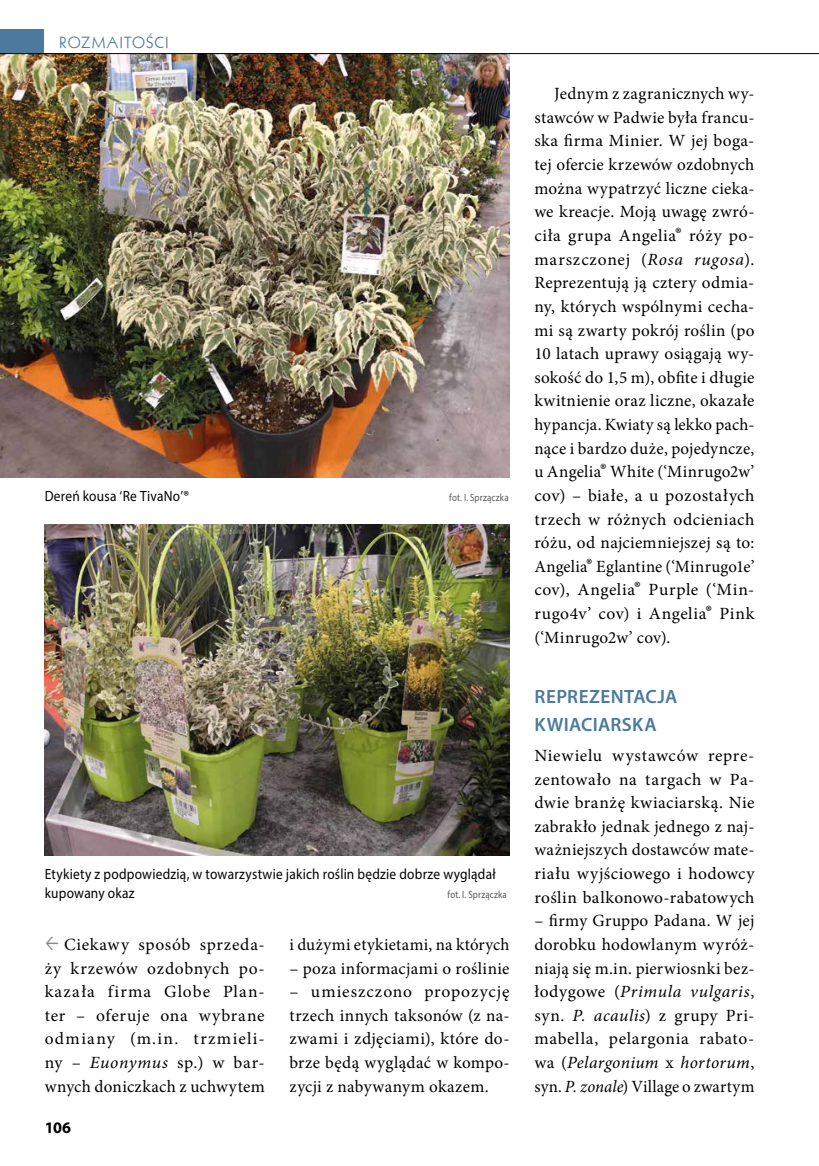
<style>
.page{position:relative;width:819px;height:1166px;background:#fff}
.page>*{position:absolute;margin:0;border:0;box-sizing:border-box;transform-origin:0 0}
.t1{font:600 19.25px/28px "Myriad Pro";letter-spacing:.02em;color:#4b7a9c}
.t2{font:17.15px/23.6px "Minion Pro";letter-spacing:.025em;color:#000;text-align:justify}
.t3{font:700 16.1px "Myriad Pro";color:#000}
.t4{font:15.75px "Geometric 231 EU";letter-spacing:.065em;color:#4b7a9c}
.t5{font:14.88px/19.2px "Myriad Pro";letter-spacing:.02em;color:#000;scale:.9 1}
.t6{font:10.5px "Myriad Pro";letter-spacing:.02em;color:#575756;scale:.85 1}
.s1{font-style:italic}
.s2{font-size:20.12px}
</style>
<div class="page">
<div style="left:0;top:29px;width:44px;height:24px;background:#4b7a9c"></div>
<img style="left:0;top:54px;width:509px;height:423px">
<hr style="left:0;top:53px;width:819px;height:1px;background:#000">
<img style="left:45px;top:524px;width:464px;height:331px">
<p class="t4" style="left:59px;top:32px;width:111px">ROZMAITOŚCI</p>
<p class="t5" style="left:45px;top:486px;width:162px">Dereń kousa ‘Re TivaNo’®</p>
<p class="t6" style="left:449px;top:491px;width:71px">fot. I. Sprzączka</p>
<p class="t5" style="left:45px;top:864px;width:502px">Etykiety z podpowiedzią, w towarzystwie jakich roślin będzie dobrze wyglądał kupowany okaz</p>
<p class="t6" style="left:447px;top:888px;width:71px">fot. I. Sprzączka</p>
<p class="t2" style="left:45px;top:933px;width:221px;text-indent:20px">Ciekawy sposób sprzeda&shy;ży krzewów ozdobnych po&shy;kazała firma Globe Plan&shy;ter – oferuje ona wybrane odmiany (m.in. trzmieli&shy;ny – <span class="s1">Euonymus</span> sp.) w bar&shy;wnych doniczkach z uchwytem</p>
<p class="t2" style="left:289px;top:933px;width:221px">i dużymi etykietami, na których</p>
<p class="t2" style="left:289px;top:956px;width:221px">– poza informacjami o roślinie</p>
<p class="t2" style="left:289px;top:980px;width:221px">– umieszczono propozycję trzech innych taksonów (z na&shy;zwami i zdjęciami), które do&shy;brze będą wyglądać w kompo&shy;zycji z nabywanym okazem.</p>
<p class="t3" style="left:45px;top:1117px;width:28px">106</p>
<p class="t2" style="left:534px;top:82px;width:221px;text-indent:20px">Jednym z zagranicznych wy&shy;stawców w Padwie była francu&shy;ska firma Minier. W jej boga&shy;tej ofercie krzewów ozdobnych można wypatrzyć liczne cieka&shy;we kreacje. Moją uwagę zwró&shy;ciła grupa Angelia<span class="s2">®</span> róży po&shy;marszczonej (<span class="s1">Rosa rugosa</span>).<br>Reprezentują ją cztery odmia&shy;ny, których wspólnymi cecha&shy;mi są zwarty pokrój roślin (po 10 latach uprawy osiągają wy&shy;sokość do 1,5 m), obfite i długie kwitnienie oraz liczne, okazałe hypancja. Kwiaty są lekko pach&shy;nące i bardzo duże, pojedyncze, u Angelia<span class="s2">®</span> White (‘Minrugo2w’ cov) – białe, a u pozostałych trzech w różnych odcieniach różu, od najciemniejszej są to:<br>Angelia<span class="s2">®</span> Eglantine (‘Minrugo1e’ cov), Angelia<span class="s2">®</span> Purple (‘Min&shy;rugo4v’ cov) i Angelia<span class="s2">®</span> Pink (‘Minrugo2w’ cov).</p>
<p class="t1" style="left:534px;top:682px;width:144px">REPREZENTACJA<br>KWIACIARSKA</p>
<p class="t2" style="left:534px;top:744px;width:221px">Niewielu wystawców repre&shy;zentowało na targach w Pa&shy;dwie branżę kwiaciarską. Nie zabrakło jednak jednego z naj&shy;ważniejszych dostawców mate&shy;riału wyjściowego i hodowcy roślin balkonowo-rabatowych</p>
<p class="t2" style="left:534px;top:909px;width:221px">– firmy Gruppo Padana. W jej dorobku hodowlanym wyróż&shy;niają się m.in. pierwiosnki bez&shy;łodygowe (<span class="s1">Primula vulgaris</span>, syn. <span class="s1">P. acaulis</span>) z grupy Pri&shy;mabella, pelargonia rabato&shy;wa (<span class="s1">Pelargonium</span> x <span class="s1">hortorum</span>, syn. <span class="s1">P. zonale</span>) Village o zwartym</p>
</div>
